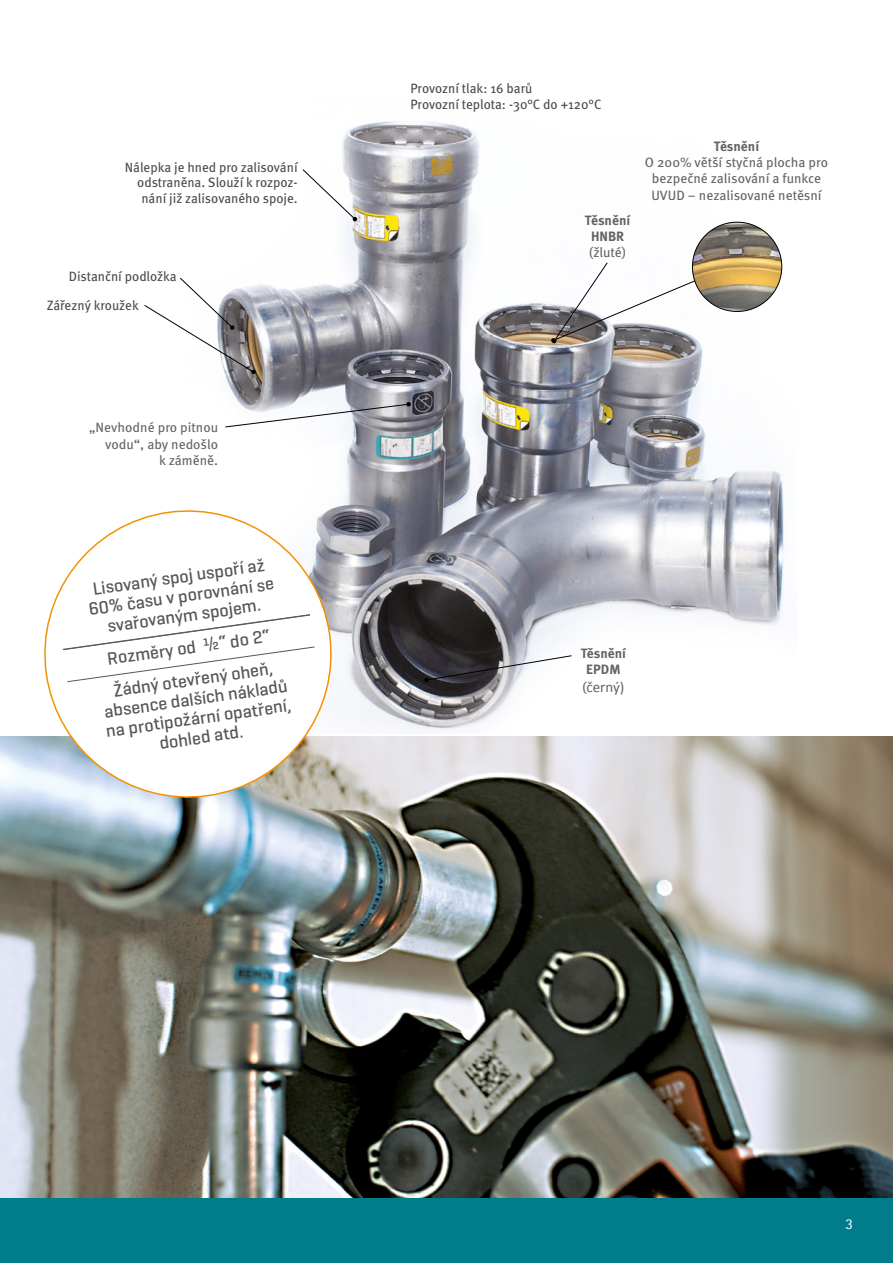
<style>
.page{position:relative;width:893px;height:1263px;background:#fff}
.page>*{position:absolute;margin:0;border:0;box-sizing:border-box;transform-origin:0 0}
.t1{font:500 18px/19.5px "Geogrotesque";color:#575756;text-align:center}
.t2{font:15px "Calibri";color:#646363}
.t3{font:15px "Rotis Sans Serif";color:#fff}
.t4{font:13.5px/15.6px "Meta Pro";color:#4a4a49}
.t5{font:13.5px/16.2px "Meta Pro";color:#646363;text-align:right}
.t6{font:700 13.5px/16.2px "Meta Pro";color:#646363;text-align:center}
.s1{font-family:"Meta Pro";font-size:13.5px}
</style>
<div class="page">
<img style="left:0;top:737px;width:893px;height:461px">
<img style="left:225px;top:121px;width:559px;height:609px">
<div style="left:0;top:1198px;width:893px;height:65px;background:#007c8b"></div>
<svg style="left:35px;top:501px;width:305px;height:306px"></svg>
<svg style="left:62px;top:614px;width:253px;height:68px"></svg>
<img style="left:692px;top:222px;width:90px;height:89px;border-radius:45px">
<svg style="left:551px;top:262px;width:146px;height:81px"></svg>
<svg style="left:424px;top:655px;width:148px;height:27px"></svg>
<svg style="left:225px;top:402px;width:186px;height:25px"></svg>
<svg style="left:144px;top:278px;width:112px;height:96px"></svg>
<svg style="left:302px;top:169px;width:55px;height:52px"></svg>
<p class="t4" style="left:125px;top:158px;width:174px;text-align:right">Nálepka je hned pro zalisování odstraněna. Slouží k rozpoz&shy;nání již zalisovaného spoje.</p>
<p class="t4" style="left:69px;top:268px;width:109px">Distanční podložka</p>
<p class="t4" style="left:47px;top:296px;width:94px">Zářezný kroužek</p>
<p class="t5" style="left:89px;top:419px;width:130px">„Nevhodné pro pitnou vodu“, aby nedošlo<br>k záměně.</p>
<h1 class="t1" style="left:85px;top:580px;width:188px;rotate:-8deg">Lisovaný spoj uspoří až<br>60% času v porovnání se svařovaným spojem.</h1>
<h1 class="t1" style="left:105px;top:642px;width:165px;line-height:32.2px;text-align:left;rotate:-8deg">Rozměry od ½“ do 2“<br>Žádný otevřený oheň,</h1>
<h1 class="t1" style="left:102px;top:701px;width:188px;rotate:-8deg">absence dalších nákladů na protipožární opatření, dohled atd.</h1>
<p class="t4" style="left:410px;top:80px;width:193px">Provozní tlak: 16 barů<br>Provozní teplota: -30°C do +120°C</p>
<p class="t6" style="left:585px;top:211px;width:47px">Těsnění<br>HNBR</p>
<p class="t5" style="left:589px;top:243px;width:38px">(žluté)</p>
<p class="t6" style="left:714px;top:137px;width:47px">Těsnění</p>
<p class="t5" style="left:645px;top:153px;width:185px;text-align:center">O 200% větší styčná plocha pro bezpečné zalisování a funkce<br>UVUD – nezalisované netěsní</p>
<p class="t6" style="left:581px;top:645px;width:47px">Těsnění<br>EPDM</p>
<p class="t2" style="left:582px;top:678px;width:44px"><span class="s1">(</span>černý)</p>
<p class="t3" style="left:845px;top:1215px;width:9px">3</p>
</div>
